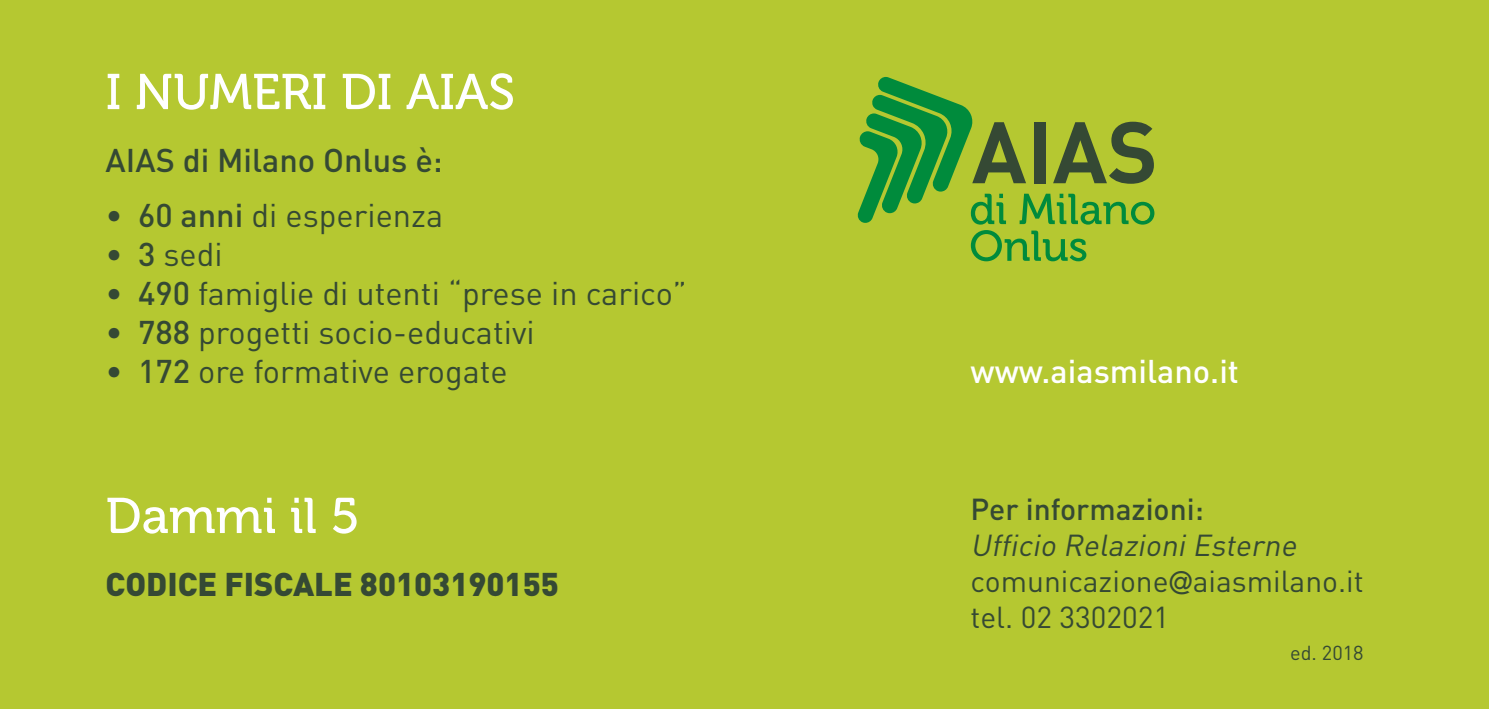
<style>
.page{position:relative;width:1489px;height:709px;background:#fff}
.page>*{position:absolute;margin:0;border:0;box-sizing:border-box;transform-origin:0 0}
.t1{font:50px "Museo 500";color:#fff}
.t2{font:32.5px "DIN";color:#354934}
.t3{font:900 32.5px "DIN";color:#354934}
.t4{font:500 32.5px "DIN";color:#354934}
.t5{font:500 32.5px "DIN";color:#fff}
.t6{font:30px "DIN";color:#354934}
.t7{font:italic 30px "DIN";color:#354934}
.t8{font:500 30px "DIN";color:#354934}
.t9{font:20px "DIN";color:#354934}
.s1{font-weight:500}
.s2{font-family:"Futura"}
</style>
<div class="page">
<div style="left:0;top:0;width:1488px;height:709px;background:#b5c831"></div>
<svg style="left:857px;top:77px;width:297px;height:184px"></svg>
<p class="t1" style="left:106px;top:64px;width:411px">I NUMERI DI AIAS</p>
<p class="t4" style="left:106px;top:139px;width:338px">AIAS di Milano Onlus è:</p>
<p class="t2" style="left:106px;top:195px;width:339px">• <span class="s1">60 anni</span> di esperienza</p>
<p class="t2" style="left:106px;top:234px;width:119px">• <span class="s1">3</span> sedi</p>
<p class="t2" style="left:106px;top:273px;width:583px">• <span class="s1">490</span> famiglie di utenti “prese in carico”</p>
<p class="t2" style="left:106px;top:312px;width:430px">• <span class="s1">788</span> progetti socio-educativi</p>
<p class="t2" style="left:106px;top:351px;width:403px">• <span class="s1">172</span> ore formative erogate</p>
<p class="t1" style="left:106px;top:488px;width:255px">Dammi il 5</p>
<p class="t3" style="left:106px;top:562px;width:455px">CODICE FISCALE 80103190155</p>
<p class="t5" style="left:970px;top:350px;width:270px">www.aiasmilano.it</p>
<p class="t8" style="left:970px;top:489px;width:235px">Per informazioni:</p>
<p class="t7" style="left:970px;top:526px;width:333px">Ufficio RelazioniEsterne</p>
<p class="t6" style="left:970px;top:562px;width:395px">comunicazione<span class="s2">@</span>aiasmilano.it</p>
<p class="t6" style="left:970px;top:598px;width:200px">tel. 02 3302021</p>
<p class="t9" style="left:1289px;top:640px;width:75px">ed. 2018</p>
</div>
